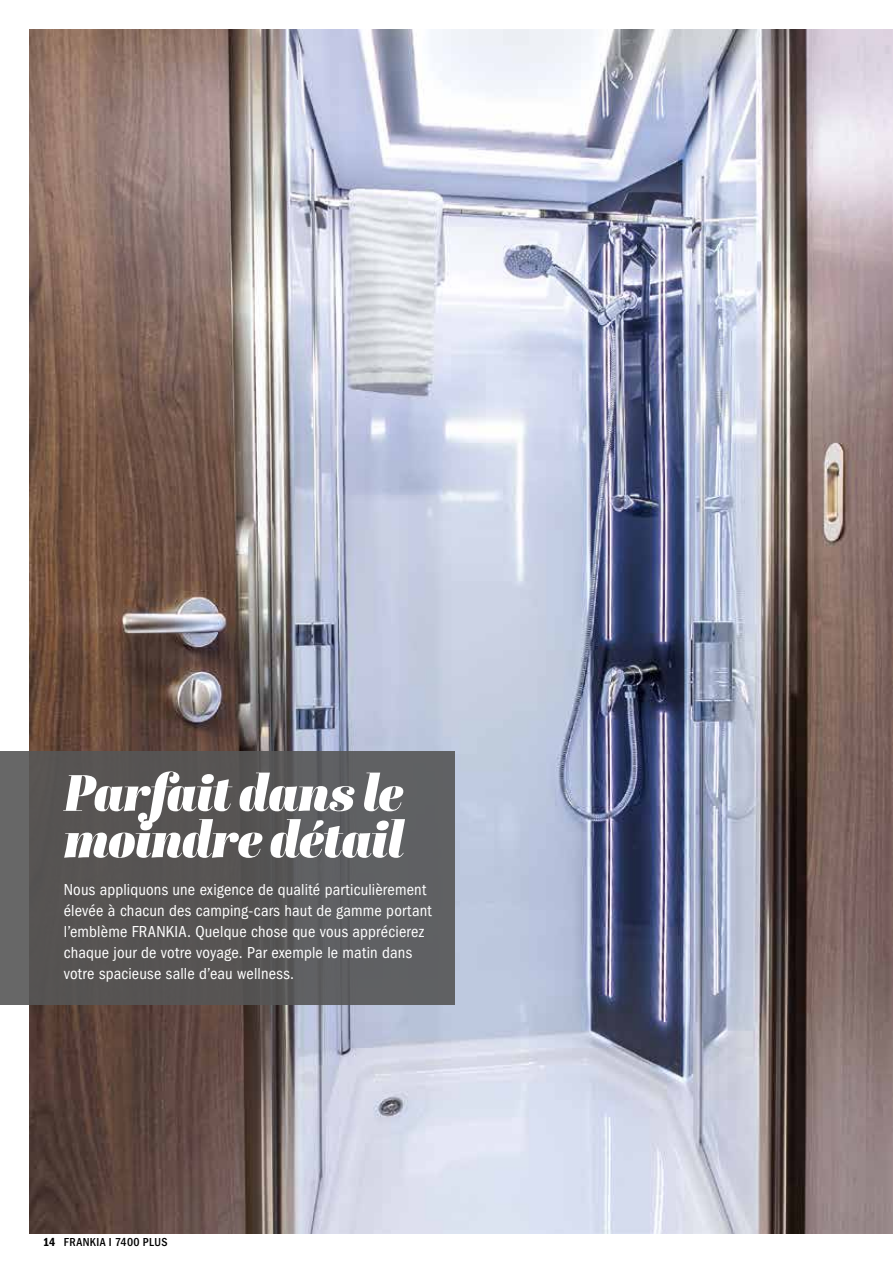
<style>
.page{position:relative;width:893px;height:1263px;background:#fff}
.page>*{position:absolute;margin:0;border:0;box-sizing:border-box;transform-origin:0 0}
.t1{font:italic 51px/46.5px "Abril Display Bl";letter-spacing:-.01em;color:#fff}
.t2{font:condensed 16.5px/21px "Franklin Gothic";letter-spacing:.01em;color:#fff}
.t3{font:500 condensed 12px "Franklin Gothic";letter-spacing:.03em;color:#000}
.s1{font-weight:600}
</style>
<div class="page">
<img style="left:30px;top:30px;width:863px;height:1203px">
<div style="left:0;top:751px;width:455px;height:254px;background:linear-gradient(to bottom,#5b595a,#5a595a)"></div>
<h1 class="t1" style="left:64px;top:770px;width:342px">Parfait dans le moindre détail</h1>
<p class="t2" style="left:64px;top:879px;width:370px">Nous appliquons une exigence de qualité particulièrement élevée à chacun des camping-cars haut de gamme portant l’emblème FRANKIA. Quelque chose que vous apprécierez chaque jour de votre voyage. Par exemple le matin dans votre spacieuse salle d’eau wellness.</p>
<p class="t3" style="left:43px;top:1236px;width:126px"><span class="s1">14</span> FRANKIA I 7400 PLUS</p>
</div>
